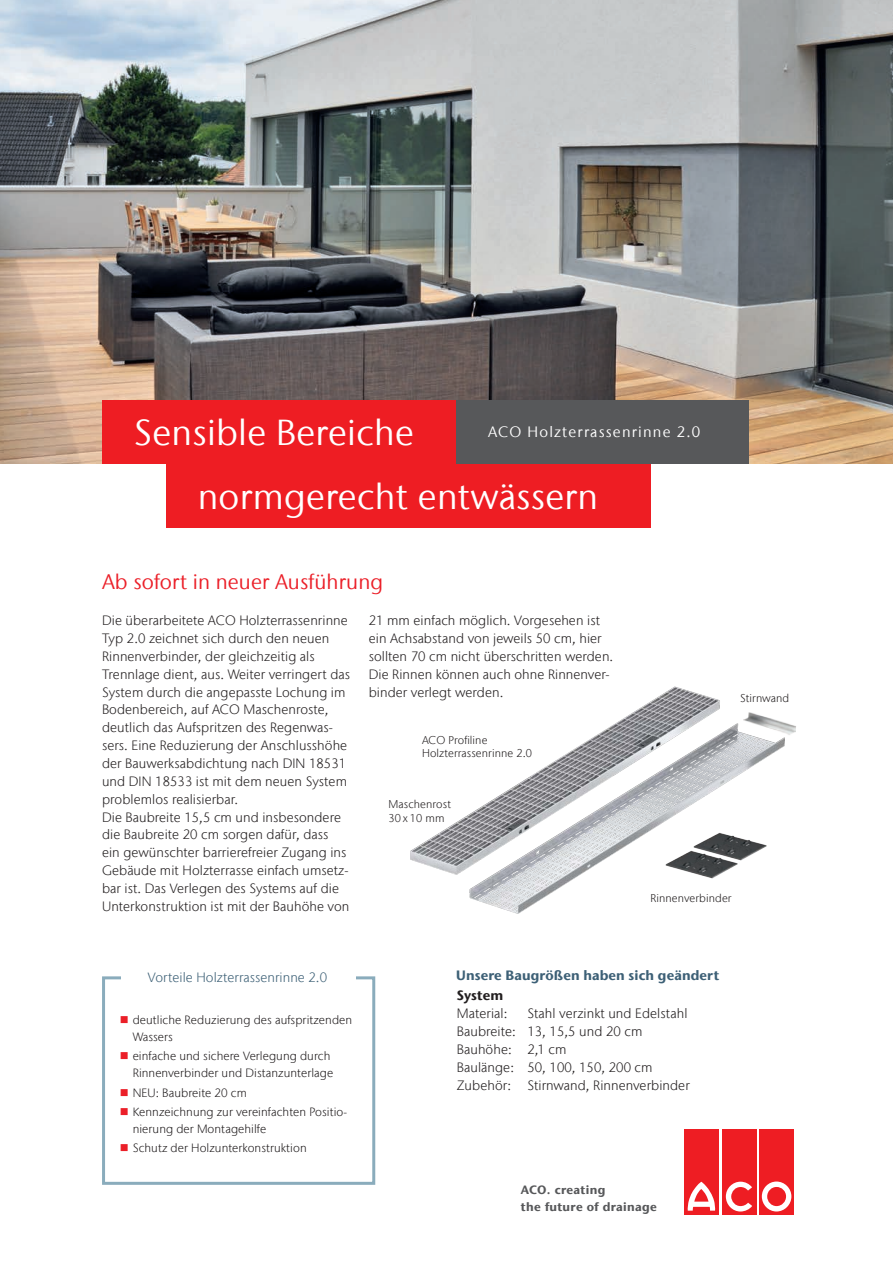
<style>
.page{position:relative;width:893px;height:1263px;background:#fff}
.page>*{position:absolute;margin:0;border:0;box-sizing:border-box;transform-origin:0 0}
.Title_Cluster_Red{font:36px "Stone Sans IIITC Com";letter-spacing:.01em;color:#fff}
.Intermediate_heading{font:21px "Stone Sans IIITC Com";letter-spacing:.005em;color:#eb1f28}
.Title_Cluster_Grey{font:15px "Stone Sans IIITC Com";letter-spacing:.08em;color:#fff}
.Body_copy{font:300 13.5px/17.9px "Stone Sans IIITC Com";letter-spacing:.005em;color:#231f20}
.Info_box_title{font:700 13.5px "Stone Sans IIITC Com";letter-spacing:.005em;color:#3d6076}
.Info_box_title-2{font:300 13.5px "Stone Sans IIITC Com";letter-spacing:.005em;color:#3d6076}
.Body_copy-2{font:700 13.5px "Stone Sans IIITC Com";color:#231f20}
.t1{font:300 12px/17px "Stone Sans IIITC Com";letter-spacing:.005em;color:#231f20}
.Rubrik{font:700 12px "Stone Sans IIITC Com";letter-spacing:.025em;color:#57585a}
.t2{font:300 11.25px/13.5px "Stone Sans IIITC Com";letter-spacing:.01em;color:#231f20}
.s1{color:#eb1f28}
</style>
<div class="page">
<img style="left:743px;top:712px;width:53px;height:21px">
<img style="left:0;top:0;width:893px;height:464px">
<div style="left:166px;top:464px;width:484px;height:63px;background:#ee1d23"></div>
<div style="left:102px;top:400px;width:355px;height:64px;background:#ee1d23"></div>
<div style="left:684px;top:1130px;width:35px;height:85px;background:#ee1d23"></div>
<div style="left:722px;top:1130px;width:34px;height:85px;background:#ee1d23"></div>
<div style="left:759px;top:1130px;width:35px;height:85px;background:#ee1d23"></div>
<svg style="left:687px;top:1182px;width:28px;height:28px"></svg>
<svg style="left:726px;top:1182px;width:26px;height:29px"></svg>
<svg style="left:762px;top:1181px;width:29px;height:30px"></svg>
<img style="left:469px;top:720px;width:323px;height:194px">
<img style="left:410px;top:686px;width:317px;height:194px">
<div style="left:456px;top:400px;width:293px;height:64px;background:#57585a"></div>
<div style="left:102px;top:976px;width:273px;height:209px;border:3px solid #8aacbc"></div>
<div style="left:121px;top:958px;width:234px;height:36px;background:#fff"></div>
<img style="left:665px;top:850px;width:73px;height:28px">
<img style="left:694px;top:833px;width:72px;height:27px">
<p class="Title_Cluster_Red" style="left:134px;top:410px;width:282px">Sensible Bereiche</p>
<p class="Title_Cluster_Grey" style="left:488px;top:423px;width:214px">ACO Holzterrassenrinne 2.0</p>
<p class="Title_Cluster_Red" style="left:198px;top:474px;width:402px">normgerecht entwässern</p>
<p class="Intermediate_heading" style="left:102px;top:569px;width:282px">Ab sofort in neuer Ausführung</p>
<p class="Body_copy" style="left:102px;top:611px;width:250px">Die überarbeitete ACO Holzterrassenrinne Typ 2.0 zeichnet sich durch den neuen Rinnenverbinder, der gleichzeitig als Trennlage dient, aus. Weiter verringert das System durch die angepasste Lochung im Bodenbereich, auf ACO Maschenroste, deutlich das Aufspritzen des Regenwas&shy;sers. Eine Reduzierung der Anschlusshöhe der Bauwerksabdichtung nach DIN 18531 und DIN 18533 ist mit dem neuen System problemlos realisierbar.<br>Die Baubreite 15,5 cm und insbesondere die Baubreite 20 cm sorgen dafür, dass<br>ein gewünschter barrierefreier Zugang ins Gebäude mit Holzterrasse einfach umsetz&shy;bar ist. Das Verlegen des Systems auf die Unterkonstruktion ist mit der Bauhöhe von</p>
<p class="Body_copy" style="left:369px;top:611px;width:246px">21 mm einfach möglich. Vorgesehen ist ein Achsabstand von jeweils 50 cm, hier sollten 70 cm nicht überschritten werden.<br>Die Rinnen können auch ohne Rinnenver&shy;binder verlegt werden.</p>
<p class="t2" style="left:422px;top:733px;width:112px">ACO Profiline<br>Holzterrassenrinne 2.0</p>
<p class="t2" style="left:389px;top:797px;width:64px">Maschenrost<br>30 x 10 mm</p>
<p class="t2" style="left:740px;top:691px;width:51px">Stirnwand</p>
<p class="t2" style="left:650px;top:891px;width:83px">Rinnenverbinder</p>
<p class="Info_box_title-2" style="left:148px;top:969px;width:181px">Vorteile Holzterrassenrinne 2.0</p>
<p class="Info_box_title" style="left:456px;top:966px;width:264px">Unsere Baugrößen haben sich geändert</p>
<p class="t1" style="left:133px;top:1011px;width:221px;text-indent:-13px"><span class="s1">■</span> deutliche Reduzierung des aufspritzenden<br>Wassers</p>
<p class="t1" style="left:120px;top:1048px;width:215px;text-align:right"><span class="s1">■</span> einfache und sichere Verlegung durch<br>Rinnenverbinder und Distanzunterlage</p>
<p class="t1" style="left:120px;top:1084px;width:128px"><span class="s1">■</span> NEU: Baubreite 20 cm</p>
<p class="t1" style="left:133px;top:1103px;width:216px;text-indent:-13px"><span class="s1">■</span> Kennzeichnung zur vereinfachten Positio&shy;nierung der Montagehilfe</p>
<p class="t1" style="left:120px;top:1139px;width:188px"><span class="s1">■</span> Schutz der Holzunterkonstruktion</p>
<p class="Body_copy-2" style="left:457px;top:987px;width:48px">System</p>
<p class="Body_copy" style="left:457px;top:1004px;width:52px">Material:</p>
<p class="Body_copy" style="left:527px;top:1004px;width:162px">Stahl verzinkt und Edelstahl</p>
<p class="Body_copy" style="left:457px;top:1022px;width:187px">Baubreite: 13, 15,5 und 20 cm</p>
<p class="Body_copy" style="left:457px;top:1040px;width:111px">Bauhöhe: 2,1 cm</p>
<p class="Body_copy" style="left:457px;top:1058px;width:197px">Baulänge: 50, 100, 150, 200 cm</p>
<p class="Body_copy" style="left:457px;top:1076px;width:234px">Zubehör: Stirnwand, Rinnenverbinder</p>
<p class="Rubrik" style="left:521px;top:1182px;width:86px">ACO. creating</p>
<p class="Rubrik" style="left:521px;top:1199px;width:138px">the future of drainage</p>
</div>
